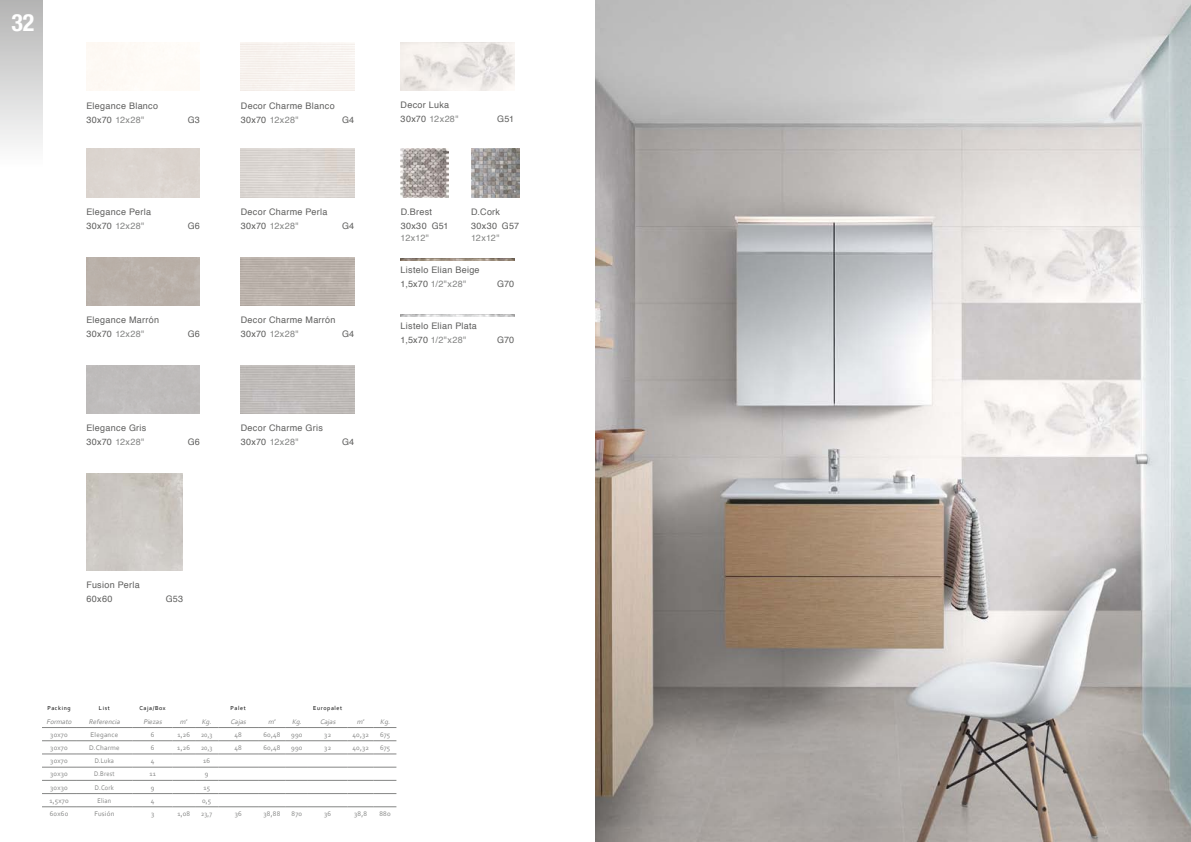
<style>
.page{position:relative;width:1191px;height:842px;background:#fff}
.page>*{position:absolute;margin:0;border:0;box-sizing:border-box;transform-origin:0 0}
.t1{font:700 condensed 24px "Helvetica Neue";color:#fff}
.t2{font:9px/14px "Helvetica";letter-spacing:.03em;color:#5e5e5d}
.t3{font:9px "Helvetica";letter-spacing:-.005em;color:#848584}
.t4{font:7px "Corbel";letter-spacing:.03em;color:#848584}
.t5{font:italic 7px "Corbel";color:#848584}
.t6{font:7px "Corbel";letter-spacing:.03em;color:#848584;scale:.9 1}
.t7{font:6px "Corbel";letter-spacing:.1em;color:#000}
.s1{color:#848584}
</style>
<div class="page">
<div style="left:0;top:0;width:43px;height:167px;background:linear-gradient(to bottom,#b4b4b4,#fefeff)"></div>
<img style="left:595px;top:0;width:596px;height:842px">
<img style="left:401px;top:314px;width:113px;height:3px">
<img style="left:471px;top:149px;width:48px;height:48px">
<img style="left:401px;top:149px;width:48px;height:48px">
<img style="left:401px;top:258px;width:113px;height:3px">
<img style="left:400px;top:43px;width:114px;height:48px">
<hr style="left:42px;top:727px;width:34px;height:1px;background:#848584">
<hr style="left:76px;top:727px;width:57px;height:1px;background:#848584">
<hr style="left:133px;top:727px;width:39px;height:1px;background:#848584">
<svg style="left:172px;top:727px;width:46px;height:1px"></svg>
<hr style="left:218px;top:727px;width:40px;height:1px;background:#848584">
<svg style="left:258px;top:727px;width:50px;height:1px"></svg>
<hr style="left:308px;top:727px;width:40px;height:1px;background:#848584">
<svg style="left:348px;top:727px;width:48px;height:1px"></svg>
<hr style="left:42px;top:740px;width:34px;height:1px;background:#848584">
<hr style="left:76px;top:740px;width:57px;height:1px;background:#848584">
<hr style="left:133px;top:740px;width:39px;height:1px;background:#848584">
<svg style="left:172px;top:740px;width:46px;height:1px"></svg>
<hr style="left:218px;top:740px;width:40px;height:1px;background:#848584">
<svg style="left:258px;top:740px;width:50px;height:1px"></svg>
<hr style="left:308px;top:740px;width:40px;height:1px;background:#848584">
<svg style="left:348px;top:740px;width:48px;height:1px"></svg>
<hr style="left:42px;top:754px;width:34px;height:1px;background:#848584">
<hr style="left:76px;top:754px;width:57px;height:1px;background:#848584">
<hr style="left:133px;top:754px;width:39px;height:1px;background:#848584">
<svg style="left:172px;top:754px;width:46px;height:1px"></svg>
<hr style="left:218px;top:754px;width:40px;height:1px;background:#848584">
<svg style="left:258px;top:754px;width:50px;height:1px"></svg>
<hr style="left:308px;top:754px;width:40px;height:1px;background:#848584">
<svg style="left:348px;top:754px;width:48px;height:1px"></svg>
<hr style="left:42px;top:767px;width:34px;height:1px;background:#848584">
<hr style="left:76px;top:767px;width:57px;height:1px;background:#848584">
<hr style="left:133px;top:767px;width:39px;height:1px;background:#848584">
<svg style="left:172px;top:767px;width:46px;height:1px"></svg>
<hr style="left:218px;top:767px;width:40px;height:1px;background:#848584">
<svg style="left:258px;top:767px;width:50px;height:1px"></svg>
<hr style="left:308px;top:767px;width:40px;height:1px;background:#848584">
<svg style="left:348px;top:767px;width:48px;height:1px"></svg>
<hr style="left:42px;top:780px;width:34px;height:1px;background:#848584">
<hr style="left:76px;top:780px;width:57px;height:1px;background:#848584">
<hr style="left:133px;top:780px;width:39px;height:1px;background:#848584">
<svg style="left:172px;top:780px;width:46px;height:1px"></svg>
<hr style="left:218px;top:780px;width:40px;height:1px;background:#848584">
<svg style="left:258px;top:780px;width:50px;height:1px"></svg>
<hr style="left:308px;top:780px;width:40px;height:1px;background:#848584">
<svg style="left:348px;top:780px;width:48px;height:1px"></svg>
<hr style="left:42px;top:793px;width:34px;height:1px;background:#848584">
<hr style="left:76px;top:793px;width:57px;height:1px;background:#848584">
<hr style="left:133px;top:793px;width:39px;height:1px;background:#848584">
<svg style="left:172px;top:793px;width:46px;height:1px"></svg>
<hr style="left:218px;top:793px;width:40px;height:1px;background:#848584">
<svg style="left:258px;top:793px;width:50px;height:1px"></svg>
<hr style="left:308px;top:793px;width:40px;height:1px;background:#848584">
<svg style="left:348px;top:793px;width:48px;height:1px"></svg>
<hr style="left:42px;top:806px;width:34px;height:1px;background:#848584">
<hr style="left:76px;top:806px;width:57px;height:1px;background:#848584">
<hr style="left:133px;top:806px;width:39px;height:1px;background:#848584">
<svg style="left:172px;top:806px;width:46px;height:1px"></svg>
<hr style="left:218px;top:806px;width:40px;height:1px;background:#848584">
<svg style="left:258px;top:806px;width:50px;height:1px"></svg>
<hr style="left:308px;top:806px;width:40px;height:1px;background:#848584">
<svg style="left:348px;top:806px;width:48px;height:1px"></svg>
<h1 class="t1" style="left:11px;top:3px;width:25px">32</h1>
<p class="t2" style="left:86px;top:99px;width:73px">Elegance Blanco<br>30x70 <span class="s1">12x28"</span></p>
<p class="t2" style="left:188px;top:113px;width:14px">G3</p>
<p class="t2" style="left:241px;top:99px;width:95px">Decor Charme Blanco<br>30x70 <span class="s1">12x28"</span></p>
<p class="t2" style="left:342px;top:113px;width:14px">G4</p>
<p class="t2" style="left:400px;top:99px;width:59px">Decor Luka<br>30x70 <span class="s1">12x28"</span></p>
<p class="t2" style="left:497px;top:113px;width:18px">G51</p>
<p class="t2" style="left:86px;top:205px;width:66px">Elegance Perla<br>30x70 <span class="s1">12x28"</span></p>
<p class="t2" style="left:86px;top:313px;width:74px">Elegance Marrón<br>30x70 <span class="s1">12x28"</span></p>
<p class="t2" style="left:188px;top:219px;width:14px">G6</p>
<p class="t2" style="left:241px;top:205px;width:88px">Decor Charme Perla<br>30x70 <span class="s1">12x28"</span></p>
<p class="t2" style="left:342px;top:219px;width:14px">G4</p>
<p class="t2" style="left:471px;top:205px;width:49px">D.Cork<br>30x30 G57</p>
<p class="t3" style="left:471px;top:231px;width:30px">12x12"</p>
<p class="t2" style="left:401px;top:205px;width:49px">D.Brest<br>30x30 G51</p>
<p class="t3" style="left:400px;top:231px;width:30px">12x12"</p>
<p class="t2" style="left:400px;top:263px;width:80px">Listelo Elian Beige<br>1,5x70 <span class="s1">1/2"x28"</span></p>
<p class="t2" style="left:497px;top:277px;width:18px">G70</p>
<p class="t2" style="left:241px;top:313px;width:96px">Decor Charme Marrón<br>30x70 <span class="s1">12x28"</span></p>
<p class="t2" style="left:188px;top:327px;width:14px">G6</p>
<p class="t2" style="left:400px;top:319px;width:78px">Listelo Elian Plata<br>1,5x70 <span class="s1">1/2"x28"</span></p>
<p class="t2" style="left:342px;top:327px;width:14px">G4</p>
<p class="t2" style="left:497px;top:333px;width:18px">G70</p>
<p class="t2" style="left:86px;top:421px;width:61px">Elegance Gris<br>30x70 <span class="s1">12x28"</span></p>
<p class="t2" style="left:188px;top:435px;width:14px">G6</p>
<p class="t2" style="left:241px;top:421px;width:84px">Decor Charme Gris<br>30x70 <span class="s1">12x28"</span></p>
<p class="t2" style="left:342px;top:435px;width:14px">G4</p>
<p class="t2" style="left:86px;top:578px;width:55px">Fusion Perla<br>60x60</p>
<p class="t2" style="left:166px;top:592px;width:19px">G53</p>
<p class="t7" style="left:47px;top:705px;width:25px">Packing</p>
<p class="t7" style="left:99px;top:705px;width:12px">List</p>
<p class="t7" style="left:139px;top:705px;width:28px">Caja/Box</p>
<p class="t7" style="left:230px;top:705px;width:17px">Palet</p>
<p class="t7" style="left:313px;top:705px;width:31px">Europalet</p>
<p class="t5" style="left:47px;top:717px;width:28px">Formato</p>
<p class="t5" style="left:89px;top:717px;width:34px">Referencia</p>
<p class="t5" style="left:143px;top:717px;width:21px">Piezas</p>
<p class="t5" style="left:180px;top:717px;width:10px">m<sup>2</sup></p>
<p class="t5" style="left:202px;top:717px;width:13px">Kg.</p>
<p class="t5" style="left:230px;top:717px;width:18px">Cajas</p>
<p class="t5" style="left:268px;top:717px;width:10px">m<sup>2</sup></p>
<p class="t5" style="left:292px;top:717px;width:13px">Kg.</p>
<p class="t5" style="left:320px;top:717px;width:18px">Cajas</p>
<p class="t5" style="left:357px;top:717px;width:10px">m<sup>2</sup></p>
<p class="t5" style="left:380px;top:717px;width:13px">Kg.</p>
<p class="t4" style="left:50px;top:730px;width:19px">30x70</p>
<p class="t4" style="left:90px;top:730px;width:29px">Elegance</p>
<p class="t4" style="left:151px;top:730px;width:5px">6</p>
<p class="t4" style="left:177px;top:730px;width:14px">1,26</p>
<p class="t6" style="left:201px;top:730px;width:14px">20,3</p>
<p class="t4" style="left:234px;top:730px;width:9px">48</p>
<p class="t4" style="left:263px;top:730px;width:19px">60,48</p>
<p class="t4" style="left:291px;top:730px;width:13px">990</p>
<p class="t4" style="left:324px;top:730px;width:8px">32</p>
<p class="t4" style="left:352px;top:730px;width:18px">40,32</p>
<p class="t4" style="left:380px;top:730px;width:12px">675</p>
<p class="t4" style="left:50px;top:743px;width:19px">30x70</p>
<p class="t4" style="left:89px;top:743px;width:32px">D.Charme</p>
<p class="t4" style="left:151px;top:743px;width:5px">6</p>
<p class="t4" style="left:177px;top:743px;width:14px">1,26</p>
<p class="t6" style="left:201px;top:743px;width:14px">20,3</p>
<p class="t4" style="left:234px;top:743px;width:9px">48</p>
<p class="t4" style="left:263px;top:743px;width:19px">60,48</p>
<p class="t4" style="left:291px;top:743px;width:13px">990</p>
<p class="t4" style="left:324px;top:743px;width:8px">32</p>
<p class="t4" style="left:352px;top:743px;width:18px">40,32</p>
<p class="t4" style="left:380px;top:743px;width:12px">675</p>
<p class="t4" style="left:50px;top:756px;width:19px">30x70</p>
<p class="t6" style="left:95px;top:756px;width:23px">D.Luka</p>
<p class="t4" style="left:151px;top:756px;width:5px">4</p>
<p class="t4" style="left:203px;top:756px;width:9px">16</p>
<p class="t4" style="left:50px;top:770px;width:19px">30x30</p>
<p class="t6" style="left:94px;top:770px;width:24px">D.Brest</p>
<p class="t4" style="left:149px;top:770px;width:8px">11</p>
<p class="t4" style="left:205px;top:770px;width:5px">9</p>
<p class="t4" style="left:50px;top:783px;width:19px">30x30</p>
<p class="t6" style="left:95px;top:783px;width:23px">D.Cork</p>
<p class="t4" style="left:151px;top:783px;width:5px">9</p>
<p class="t4" style="left:203px;top:783px;width:8px">15</p>
<p class="t4" style="left:49px;top:796px;width:21px">1,5x70</p>
<p class="t6" style="left:98px;top:796px;width:17px">Elian</p>
<p class="t4" style="left:151px;top:796px;width:5px">4</p>
<p class="t4" style="left:202px;top:796px;width:11px">0,5</p>
<p class="t4" style="left:50px;top:809px;width:20px">60x60</p>
<p class="t4" style="left:94px;top:809px;width:22px">Fusión</p>
<p class="t4" style="left:151px;top:809px;width:5px">3</p>
<p class="t4" style="left:177px;top:809px;width:14px">1,08</p>
<p class="t6" style="left:201px;top:809px;width:14px">23,7</p>
<p class="t4" style="left:235px;top:809px;width:9px">36</p>
<p class="t4" style="left:264px;top:809px;width:18px">38,88</p>
<p class="t4" style="left:292px;top:809px;width:12px">870</p>
<p class="t4" style="left:324px;top:809px;width:9px">36</p>
<p class="t4" style="left:354px;top:809px;width:14px">38,8</p>
<p class="t4" style="left:379px;top:809px;width:13px">880</p>
</div>
